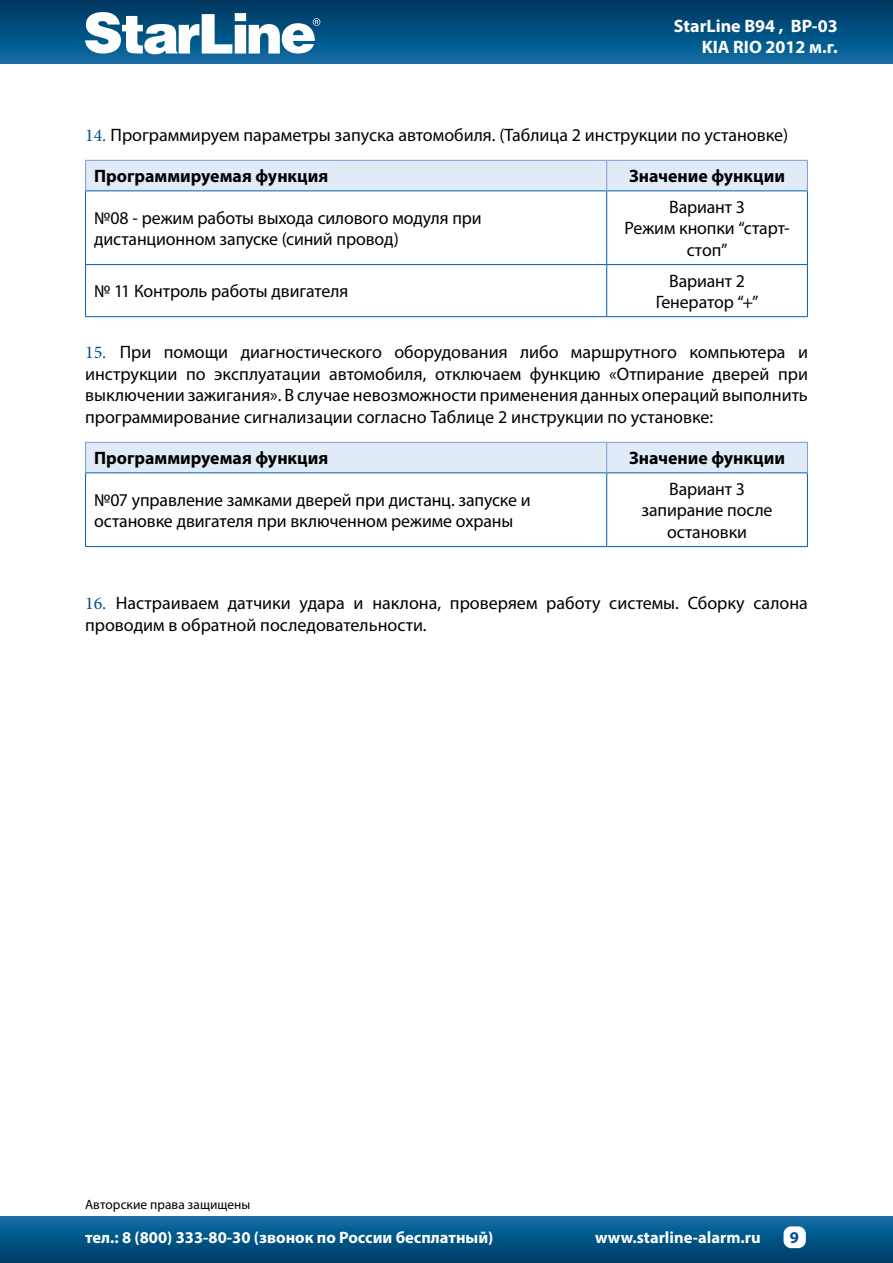
<style>
.page{position:relative;width:893px;height:1263px;background:#fff}
.page>*{position:absolute;margin:0;border:0;box-sizing:border-box;transform-origin:0 0}
.t1{font:18px/21.6px "Myriad Pro";letter-spacing:-.005em;color:#000}
.t2{font:700 18px "Myriad Pro";color:#000}
.t3{font:700 18px/21.6px "Myriad Pro";color:#fff;text-align:right}
.t4{font:700 16.5px "Myriad Pro";color:#fff}
.t5{font:700 16.5px "Myriad Pro";color:#004e92}
.t6{font:13.5px "Myriad Pro";color:#000}
.s1{font-family:"Minion Pro";color:#004e92}
</style>
<div class="page">
<div style="left:0;top:0;width:893px;height:64px;background:linear-gradient(to bottom,#00365f,#0e6da5)"></div>
<div style="left:0;top:1216px;width:893px;height:47px;background:linear-gradient(to bottom,#106fa7,#003b66)"></div>
<svg style="left:85px;top:12px;width:235px;height:42px"></svg>
<div style="left:783px;top:1226px;width:23px;height:22px;background:#fff;border-radius:8px"></div>
<svg style="left:86px;top:191px;width:721px;height:125px"></svg>
<hr style="left:606px;top:191px;width:1px;height:73px;background:#005fae">
<hr style="left:85px;top:264px;width:522px;height:1px;background:#005fae">
<hr style="left:607px;top:264px;width:201px;height:1px;background:#005fae">
<hr style="left:606px;top:265px;width:1px;height:51px;background:#005fae">
<hr style="left:85px;top:316px;width:522px;height:1px;background:#005fae">
<hr style="left:607px;top:316px;width:201px;height:1px;background:#005fae">
<svg style="left:85px;top:160px;width:723px;height:31px;background:#d9e4f4"></svg>
<hr style="left:85px;top:191px;width:1px;height:73px;background:#005fae">
<hr style="left:807px;top:191px;width:1px;height:73px;background:#005fae">
<hr style="left:85px;top:265px;width:1px;height:51px;background:#005fae">
<hr style="left:807px;top:265px;width:1px;height:51px;background:#005fae">
<svg style="left:86px;top:473px;width:721px;height:73px"></svg>
<hr style="left:606px;top:473px;width:1px;height:73px;background:#005fae">
<hr style="left:85px;top:546px;width:522px;height:1px;background:#005fae">
<hr style="left:607px;top:546px;width:201px;height:1px;background:#005fae">
<svg style="left:85px;top:442px;width:723px;height:31px;background:#d9e4f4"></svg>
<hr style="left:85px;top:473px;width:1px;height:73px;background:#005fae">
<hr style="left:807px;top:473px;width:1px;height:73px;background:#005fae">
<p class="t3" style="left:674px;top:14px;width:165px">StarLine B94 , BP-03<br>KIA RIO 2012 м.г.</p>
<p class="t1" style="left:85px;top:124px;width:705px"><span class="s1">14.</span> Программируем параметры запуска автомобиля. (Таблица 2 инструкции по установке)</p>
<p class="t2" style="left:94px;top:165px;width:236px">Программируемая функция</p>
<p class="t2" style="left:629px;top:165px;width:158px">Значение функции</p>
<p class="t1" style="left:94px;top:207px;width:389px">№08 - режим работы выхода силового модуля при дистанционном запуске (синий провод)</p>
<p class="t1" style="left:624px;top:196px;width:167px;text-align:center">Вариант 3<br>Режим кнопки “старт&shy;стоп”</p>
<p class="t1" style="left:94px;top:280px;width:256px">№ 11 Контроль работы двигателя</p>
<p class="t1" style="left:656px;top:269px;width:104px;text-align:center">Вариант 2<br>Генератор “+”</p>
<p class="t1" style="left:85px;top:341px;width:724px;text-align:justify"><span class="s1">15.</span> При помощи диагностического оборудования либо маршрутного компьютера и инструкции по эксплуатации автомобиля, отключаем функцию «Отпирание дверей при выключении зажигания». В случае невозможности применения данных операций выполнить программирование сигнализации согласно Таблице 2 инструкции по установке:</p>
<p class="t2" style="left:94px;top:447px;width:236px">Программируемая функция</p>
<p class="t2" style="left:629px;top:447px;width:158px">Значение функции</p>
<p class="t1" style="left:94px;top:489px;width:438px">№07 управление замками дверей при дистанц. запуске и остановке двигателя при включенном режиме охраны</p>
<p class="t1" style="left:641px;top:478px;width:132px;text-align:center">Вариант 3 запирание после остановки</p>
<p class="t1" style="left:85px;top:592px;width:724px"><span class="s1">16.</span> Настраиваем датчики удара и наклона, проверяем работу системы. Сборку салона проводим в обратной последовательности.</p>
<p class="t6" style="left:85px;top:1196px;width:167px">Авторские права защищены</p>
<p class="t4" style="left:85px;top:1227px;width:410px">тел.: 8 (800) 333-80-30 (звонок по России бесплатный)</p>
<p class="t4" style="left:595px;top:1227px;width:167px">www.starline-alarm.ru</p>
<p class="t5" style="left:790px;top:1226px;width:11px">9</p>
</div>
